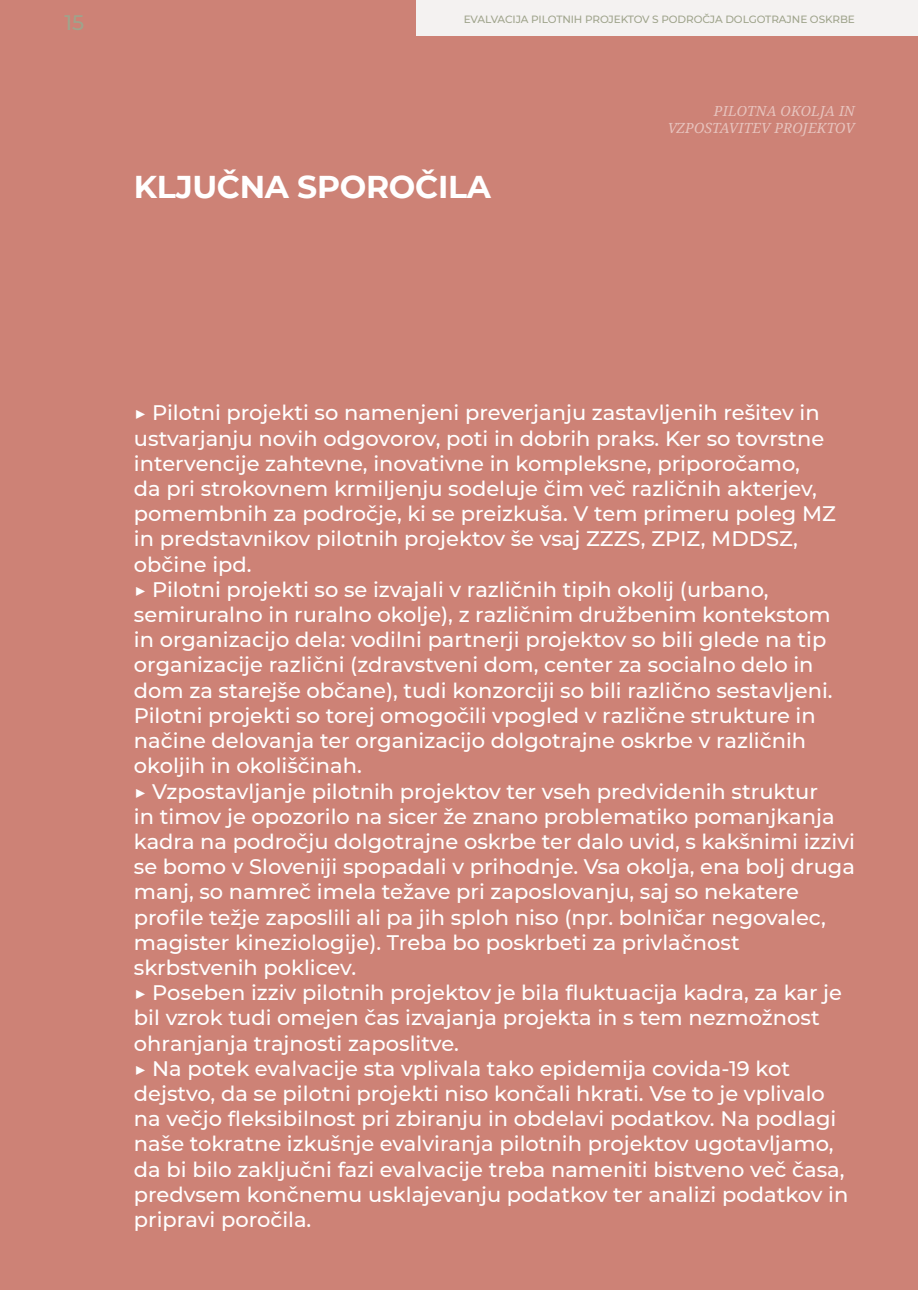
<style>
.page{position:relative;width:918px;height:1290px;background:#cd8276}
.page>*{position:absolute;margin:0;border:0;box-sizing:border-box;transform-origin:0 0}
.t1{font:700 31.5px "Montserrat";letter-spacing:-.01em;color:#fff}
.t2{font:500 21px/25.2px "Montserrat";color:#fff}
.t3{font:500 21px "Montserrat";color:#9fa48c}
.t4{font:italic 14px/16.8px "Noto Serif";letter-spacing:.01em;color:#fff;text-align:right}
.t5{font:500 10.5px "Montserrat";letter-spacing:-.01em;color:#9fa48c}
</style>
<div class="page">
<div style="left:417px;top:0;width:501px;height:36px;background:#f4f2f1"></div>
<p class="t3" style="left:65px;top:8px;width:21px">15</p>
<p class="t5" style="left:464px;top:12px;width:393px">EVALVACIJA PILOTNIH PROJEKTOV S PODROČJA DOLGOTRAJNE OSKRBE</p>
<h1 class="t1" style="left:134px;top:165px;width:358px">KLJUČNA SPOROČILA</h1>
<p class="t4" style="left:667px;top:102px;width:189px">PILOTNA OKOLJA IN<br>VZPOSTAVITEV PROJEKTOV</p>
<p class="t2" style="left:134px;top:399px;width:722px">▶ Pilotni projekti so namenjeni preverjanju zastavljenih rešitev in ustvarjanju novih odgovorov, poti in dobrih praks. Ker so tovrstne intervencije zahtevne, inovativne in kompleksne, priporočamo,<br>da pri strokovnem krmiljenju sodeluje čim več različnih akterjev, pomembnih za področje, ki se preizkuša. V tem primeru poleg MZ in predstavnikov pilotnih projektov še vsaj ZZZS, ZPIZ, MDDSZ, občine ipd.<br>▶ Pilotni projekti so se izvajali v različnih tipih okolij (urbano, semiruralno in ruralno okolje), z različnim družbenim kontekstom in organizacijo dela: vodilni partnerji projektov so bili glede na tip organizacije različni (zdravstveni dom, center za socialno delo in dom za starejše občane), tudi konzorciji so bili različno sestavljeni.<br>Pilotni projekti so torej omogočili vpogled v različne strukture in načine delovanja ter organizacijo dolgotrajne oskrbe v različnih okoljih in okoliščinah.<br>▶ Vzpostavljanje pilotnih projektov ter vseh predvidenih struktur<br>in timov je opozorilo na sicer že znano problematiko pomanjkanja kadra na področju dolgotrajne oskrbe ter dalo uvid, s kakšnimi izzivi se bomo v Sloveniji spopadali v prihodnje. Vsa okolja, ena bolj druga manj, so namreč imela težave pri zaposlovanju, saj so nekatere profile težje zaposlili ali pa jih sploh niso (npr. bolničar negovalec, magister kineziologije). Treba bo poskrbeti za privlačnost skrbstvenih poklicev.<br>▶ Poseben izziv pilotnih projektov je bila fluktuacija kadra, za kar je bil vzrok tudi omejen čas izvajanja projekta in s tem nezmožnost ohranjanja trajnosti zaposlitve.<br>▶ Na potek evalvacije sta vplivala tako epidemija covida-19 kot dejstvo, da se pilotni projekti niso končali hkrati. Vse to je vplivalo na večjo fleksibilnost pri zbiranju in obdelavi podatkov. Na podlagi naše tokratne izkušnje evalviranja pilotnih projektov ugotavljamo, da bi bilo zaključni fazi evalvacije treba nameniti bistveno več časa, predvsem končnemu usklajevanju podatkov ter analizi podatkov in pripravi poročila.</p>
</div>
